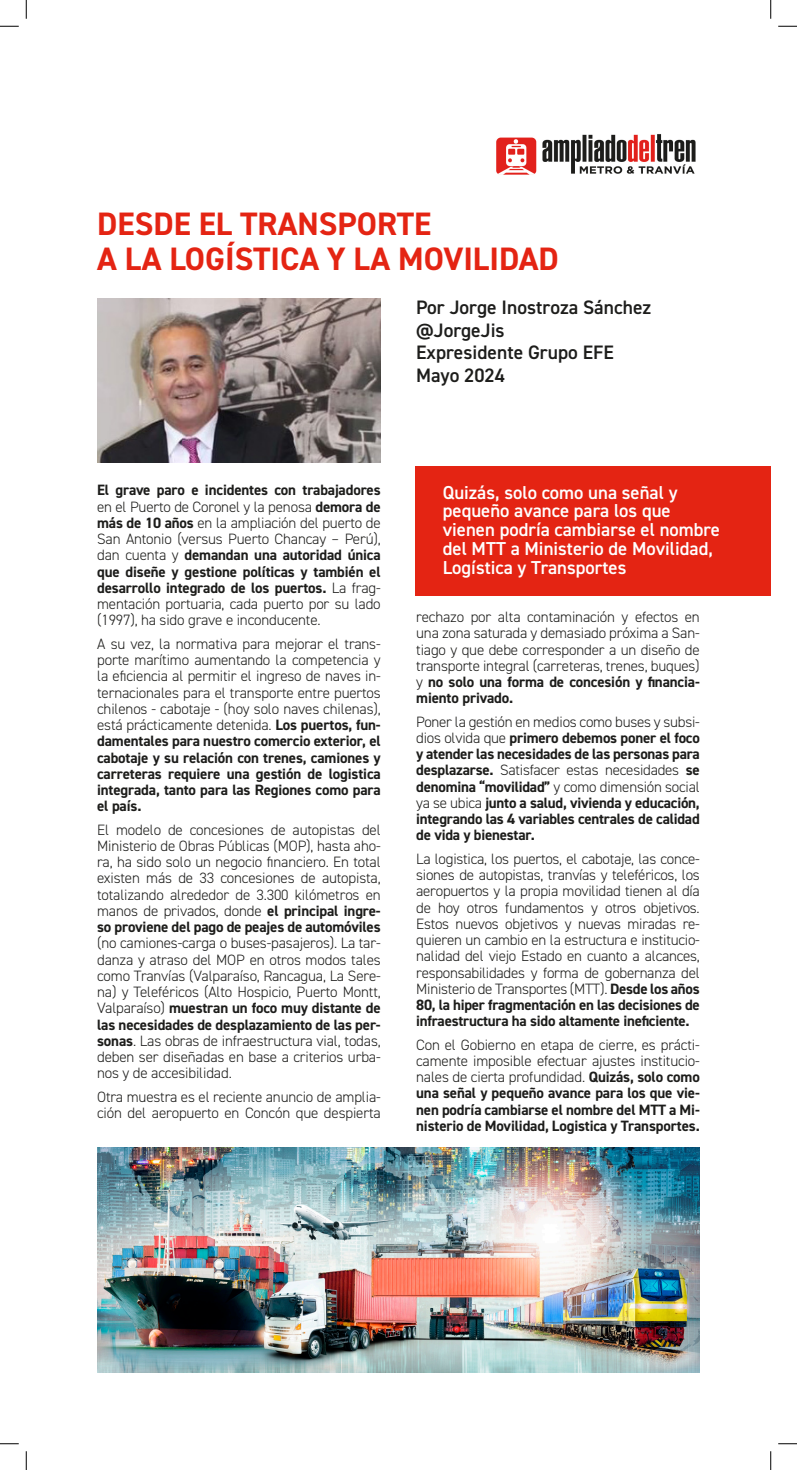
<style>
.page{position:relative;width:797px;height:1470px;background:#fff}
.page>*{position:absolute;margin:0;border:0;box-sizing:border-box;transform-origin:0 0}
.t1{font:700 32.5px "DIN2014";color:#e42413}
.t2{font:600 19.5px "DIN2014";color:#1d1d1b}
.t3{font:600 18.75px/18.8px "DIN2014";color:#fff}
.t4{font:300 15px/16.2px "DIN2014";letter-spacing:-.01em;color:#1d1d1b;text-align:justify}
.t5{font:700 15px/16.2px "DIN2014";letter-spacing:-.015em;color:#1d1d1b;text-align:justify}
.s1{font-weight:700}
.s2{font-weight:300}
</style>
<div class="page">
<img style="left:97px;top:1147px;width:602px;height:226px">
<div style="left:415px;top:467px;width:355px;height:129px;background:#e42413"></div>
<img style="left:496px;top:134px;width:200px;height:41px">
<img style="left:97px;top:299px;width:284px;height:163px">
<svg style="left:0;top:25px;width:19px;height:2px"></svg>
<svg style="left:778px;top:25px;width:19px;height:2px"></svg>
<svg style="left:0;top:1443px;width:19px;height:1px"></svg>
<svg style="left:778px;top:1443px;width:19px;height:1px"></svg>
<svg style="left:25px;top:0;width:2px;height:19px"></svg>
<svg style="left:25px;top:1451px;width:2px;height:19px"></svg>
<svg style="left:770px;top:0;width:1px;height:19px"></svg>
<svg style="left:770px;top:1451px;width:1px;height:19px"></svg>
<p class="t1" style="left:97px;top:202px;width:335px">DESDE EL TRANSPORTE</p>
<p class="t1" style="left:97px;top:237px;width:463px">A LA LOGÍSTICA Y LA MOVILIDAD</p>
<p class="t2" style="left:416px;top:295px;width:236px">Por Jorge Inostroza Sánchez</p>
<p class="t2" style="left:416px;top:317px;width:90px">@JorgeJis</p>
<p class="t2" style="left:416px;top:340px;width:199px">Expresidente Grupo EFE</p>
<p class="t2" style="left:416px;top:362px;width:90px">Mayo 2024</p>
<p class="t4" style="left:97px;top:482px;width:285px"><span class="s1">El grave paro e incidentes con trabajadores </span>en el Puerto de Coronel y la penosa <span class="s1">demora de más de 10 años</span> en la ampliación del puerto de San Antonio (versus Puerto Chancay – Perú), dan cuenta y <span class="s1">demandan una autoridad única que diseñe y gestione políticas y también el desarrollo integrado de los puertos.</span> La frag&shy;mentación portuaria, cada puerto por su lado (1997), ha sido grave e inconducente.</p>
<p class="t4" style="left:97px;top:635px;width:285px">A su vez, la normativa para mejorar el trans&shy;porte marítimo aumentando la competencia y la eficiencia al permitir el ingreso de naves in&shy;ternacionales para el transporte entre puertos chilenos - cabotaje - (hoy solo naves chilenas), está prácticamente detenida. <span class="s1">Los puertos, fun&shy;damentales para nuestro comercio exterior, el cabotaje y su relación con trenes, camiones y carreteras requiere una gestión de logistica integrada, tanto para las Regiones como para el país.</span></p>
<p class="t4" style="left:97px;top:821px;width:285px">El modelo de concesiones de autopistas del Ministerio de Obras Públicas (MOP), hasta aho&shy;ra, ha sido solo un negocio financiero. En total existen más de 33 concesiones de autopista, totalizando alrededor de 3.300 kilómetros en manos de privados, donde <span class="s1">el principal ingre&shy;so proviene del pago de peajes de automóviles </span>(no camiones-carga o buses-pasajeros). La tar&shy;danza y atraso del MOP en otros modos tales como Tranvías (Valparaíso, Rancagua, La Sere&shy;na) y Teleféricos (Alto Hospicio, Puerto Montt, Valparaíso) <span class="s1">muestran un foco muy distante de las necesidades de desplazamiento de las per&shy;sonas</span>. Las obras de infraestructura vial, todas, deben ser diseñadas en base a criterios urba&shy;nos y de accesibilidad.</p>
<p class="t4" style="left:97px;top:1088px;width:285px">Otra muestra es el reciente anuncio de amplia&shy;ción del aeropuerto en Concón que despierta</p>
<p class="t3" style="left:443px;top:482px;width:279px">Quizás, solo como una señal y pequeño avance para los que vienen podría cambiarse el nombre del MTT a Ministerio de Movilidad,<br>Logística y Transportes</p>
<p class="t4" style="left:416px;top:609px;width:285px">rechazo por alta contaminación y efectos en una zona saturada y demasiado próxima a San&shy;tiago y que debe corresponder a un diseño de transporte integral (carreteras, trenes, buques) y <span class="s1">no solo una forma de concesión y financia&shy;miento privado.</span></p>
<p class="t5" style="left:416px;top:713px;width:285px"><span class="s2">Poner la gestión en medios como buses y subsi&shy;dios olvida que</span> primero debemos poner el foco y atender las necesidades de las personas para desplazarse. <span class="s2">Satisfacer estas necesidades</span> se denomina “movilidad” <span class="s2">y como dimensión social ya se ubica</span> junto a salud, vivienda y educación, integrando las 4 variables centrales de calidad de vida y bienestar.</p>
<p class="t4" style="left:416px;top:850px;width:285px">La logistica, los puertos, el cabotaje, las conce&shy;siones de autopistas, tranvías y teleféricos, los aeropuertos y la propia movilidad tienen al día de hoy otros fundamentos y otros objetivos.<br>Estos nuevos objetivos y nuevas miradas re&shy;quieren un cambio en la estructura e institucio&shy;nalidad del viejo Estado en cuanto a alcances, responsabilidades y forma de gobernanza del Ministerio de Transportes (MTT). <span class="s1">Desde los años 80, la hiper fragmentación en las decisiones de infraestructura ha sido altamente ineficiente.</span></p>
<p class="t5" style="left:416px;top:1036px;width:285px"><span class="s2">Con el Gobierno en etapa de cierre, es prácti&shy;camente imposible efectuar ajustes institucio&shy;nales de cierta profundidad.</span> Quizás, solo como una señal y pequeño avance para los que vie&shy;nen podría cambiarse el nombre del MTT a Mi&shy;nisterio de Movilidad, Logistica y Transportes.</p>
</div>
